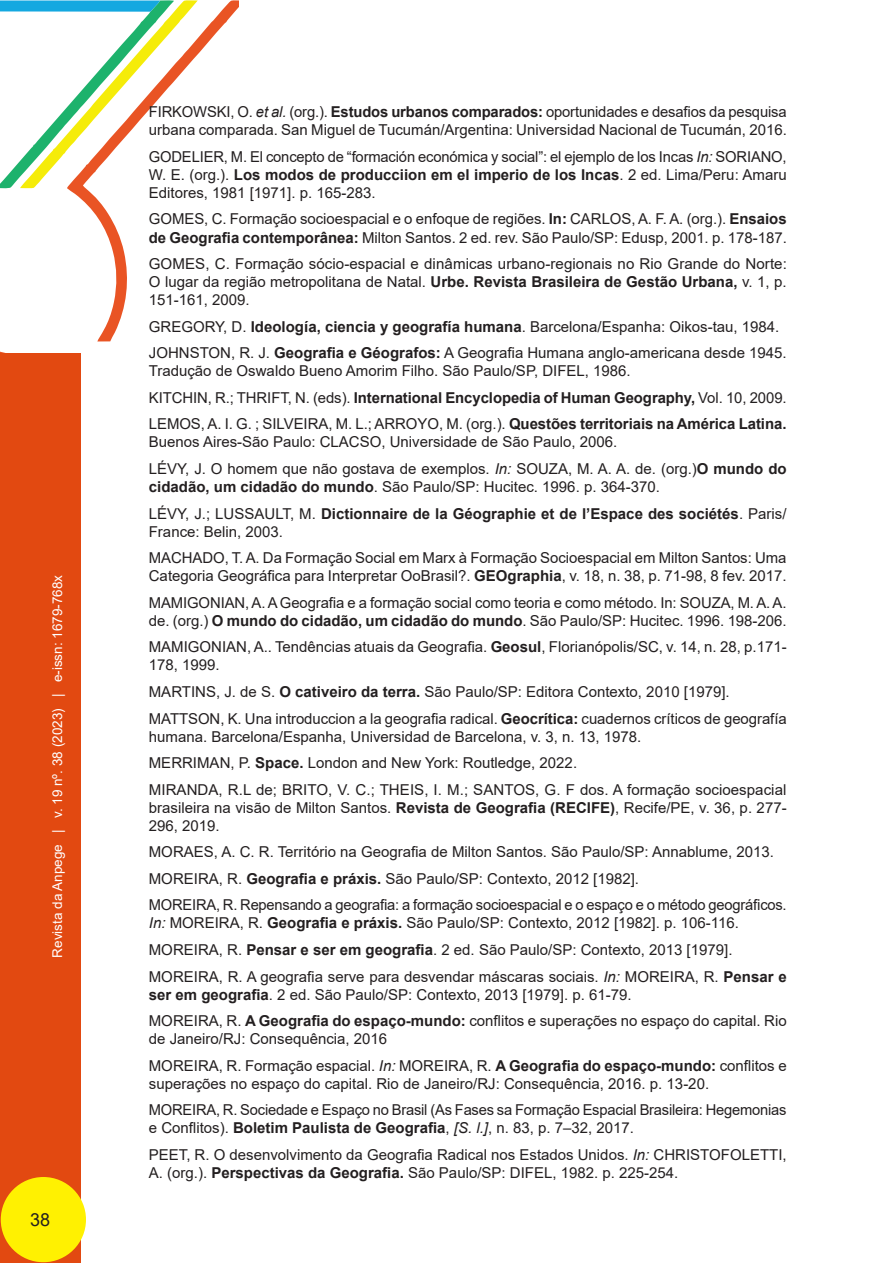
<style>
.page{position:relative;width:893px;height:1263px;background:#fff}
.page>*{position:absolute;margin:0;border:0;box-sizing:border-box;transform-origin:0 0}
.t1{font:18px "Arial";color:#231f20}
._10_REFERENCIAS{font:15px/18px "Arial";color:#231f20}
._10_REFERENCIAS-2{font:700 15px/18px "Arial";color:#231f20}
.t2{font:13.5px "Arial";color:#fff}
.s1{font-style:italic}
.s2{font-weight:700}
.s3{font-weight:400}
</style>
<div class="page">
<svg style="left:0;top:351px;width:19px;height:3px"></svg>
<svg style="left:69px;top:0;width:170px;height:341px"></svg>
<svg style="left:0;top:0;width:198px;height:190px"></svg>
<div style="left:0;top:354px;width:80px;height:909px;background:#e24911"></div>
<div style="left:1px;top:1177px;width:85px;height:85px;background:#fff101;border-radius:50%"></div>
<p class="t2" style="left:48px;top:957px;width:384px;rotate:-90deg">Revista da Anpege | v. 19 nº. 38 (2023) | e-issn: 1679-768x</p>
<p class="t1" style="left:30px;top:1207px;width:22px">38</p>
<p class="_10_REFERENCIAS" style="left:149px;top:103px;width:640px">FIRKOWSKI, O. <span class="s1">et al.</span> (org.). <span class="s2">Estudos urbanos comparados:</span> oportunidades e desafios da pesquisa urbana comparada. San Miguel de Tucumán/Argentina: Universidad Nacional de Tucumán, 2016.</p>
<p class="_10_REFERENCIAS" style="left:149px;top:147px;width:639px;text-align:justify">GODELIER, M. El concepto de “formación económica y social”: el ejemplo de los Incas <span class="s1">In:</span> SORIANO, W. E. (org.). <span class="s2">Los modos de producciion em el imperio de los Incas</span>. 2 ed. Lima/Peru: Amaru Editores, 1981 [1971]. p. 165-283.</p>
<p class="_10_REFERENCIAS" style="left:149px;top:210px;width:639px">GOMES, C. Formação socioespacial e o enfoque de regiões. <span class="s2">In:</span> CARLOS, A. F. A. (org.). <span class="s2">Ensaios de Geografia contemporânea:</span> Milton Santos. 2 ed. rev. São Paulo/SP: Edusp, 2001. p. 178-187.</p>
<p class="_10_REFERENCIAS" style="left:149px;top:255px;width:640px;text-align:justify">GOMES, C. Formação sócio-espacial e dinâmicas urbano-regionais no Rio Grande do Norte:<br>O lugar da região metropolitana de Natal. <span class="s2">Urbe. Revista Brasileira de Gestão Urbana,</span> v. 1, p.<br>151-161, 2009.</p>
<p class="_10_REFERENCIAS" style="left:149px;top:317px;width:632px">GREGORY, D. <span class="s2">Ideología, ciencia y geografía humana</span>. Barcelona/Espanha: Oikos-tau, 1984.</p>
<p class="_10_REFERENCIAS" style="left:149px;top:344px;width:639px">JOHNSTON, R. J. <span class="s2">Geografia e Géografos:</span> A Geografia Humana anglo-americana desde 1945.<br>Tradução de Oswaldo Bueno Amorim Filho. São Paulo/SP, DIFEL, 1986.</p>
<p class="_10_REFERENCIAS-2" style="left:149px;top:389px;width:639px"><span class="s3">KITCHIN, R.; THRIFT, N. (eds).</span> International Encyclopedia of Human Geography, <span class="s3">Vol. 10, 2009.</span></p>
<p class="_10_REFERENCIAS" style="left:149px;top:415px;width:639px">LEMOS, A. I. G. ; SILVEIRA, M. L.; ARROYO, M. (org.). <span class="s2">Questões territoriais na América Latina.<br></span>Buenos Aires-São Paulo: CLACSO, Universidade de São Paulo, 2006.</p>
<p class="_10_REFERENCIAS" style="left:149px;top:460px;width:639px">LÉVY, J. O homem que não gostava de exemplos. <span class="s1">In:</span> SOUZA, M. A. A. de. (org.)<span class="s2">O mundo do cidadão, um cidadão do mundo</span>. São Paulo/SP: Hucitec. 1996. p. 364-370.</p>
<p class="_10_REFERENCIAS-2" style="left:149px;top:504px;width:639px"><span class="s3">LÉVY, J.; LUSSAULT, M.</span> Dictionnaire de la Géographie et de l’Espace des sociétés<span class="s3">. Paris/<br>France: Belin, 2003.</span></p>
<p class="_10_REFERENCIAS" style="left:149px;top:549px;width:639px">MACHADO, T. A. Da Formação Social em Marx à Formação Socioespacial em Milton Santos: Uma<br>Categoria Geográfica para Interpretar OoBrasil?. <span class="s2">GEOgraphia</span>, v. 18, n. 38, p. 71-98, 8 fev. 2017.</p>
<p class="_10_REFERENCIAS" style="left:149px;top:593px;width:639px">MAMIGONIAN, A. A Geografia e a formação social como teoria e como método. In: SOUZA, M. A. A. de. (org.) <span class="s2">O mundo do cidadão, um cidadão do mundo</span>. São Paulo/SP: Hucitec. 1996. 198-206.</p>
<p class="_10_REFERENCIAS" style="left:149px;top:638px;width:639px">MAMIGONIAN, A.. Tendências atuais da Geografia. <span class="s2">Geosul</span>, Florianópolis/SC, v. 14, n. 28, p.171-<br>178, 1999.</p>
<p class="_10_REFERENCIAS" style="left:149px;top:683px;width:582px">MARTINS, J. de S. <span class="s2">O cativeiro da terra.</span> São Paulo/SP: Editora Contexto, 2010 [1979].</p>
<p class="_10_REFERENCIAS" style="left:149px;top:709px;width:639px">MATTSON, K. Una introduccion a la geografia radical. <span class="s2">Geocrítica:</span> cuadernos críticos de geografía humana. Barcelona/Espanha, Universidad de Barcelona, v. 3, n. 13, 1978.</p>
<p class="_10_REFERENCIAS" style="left:149px;top:754px;width:430px">MERRIMAN, P. <span class="s2">Space.</span> London and New York: Routledge, 2022.</p>
<p class="_10_REFERENCIAS" style="left:149px;top:780px;width:639px;text-align:justify">MIRANDA, R.L de; BRITO, V. C.; THEIS, I. M.; SANTOS, G. F dos. A formação socioespacial brasileira na visão de Milton Santos. <span class="s2">Revista de Geografia (RECIFE)</span>, Recife/PE, v. 36, p. 277- 296, 2019.</p>
<p class="_10_REFERENCIAS" style="left:149px;top:843px;width:627px">MORAES, A. C. R. Território na Geografia de Milton Santos. São Paulo/SP: Annablume, 2013.</p>
<p class="_10_REFERENCIAS" style="left:149px;top:869px;width:492px">MOREIRA, R. <span class="s2">Geografia e práxis.</span> São Paulo/SP: Contexto, 2012 [1982].</p>
<p class="_10_REFERENCIAS" style="left:149px;top:896px;width:639px">MOREIRA, R. Repensando a geografia: a formação socioespacial e o espaço e o método geográficos.<br><span class="s1">In:</span> MOREIRA, R. <span class="s2">Geografia e práxis.</span> São Paulo/SP: Contexto, 2012 [1982]. p. 106-116.</p>
<p class="_10_REFERENCIAS" style="left:149px;top:940px;width:585px">MOREIRA, R. <span class="s2">Pensar e ser em geografia</span>. 2 ed. São Paulo/SP: Contexto, 2013 [1979].</p>
<p class="_10_REFERENCIAS" style="left:149px;top:967px;width:639px">MOREIRA, R. A geografia serve para desvendar máscaras sociais. <span class="s1">In:</span> MOREIRA, R. <span class="s2">Pensar e ser em geografia</span>. 2 ed. São Paulo/SP: Contexto, 2013 [1979]. p. 61-79.</p>
<p class="_10_REFERENCIAS" style="left:149px;top:1012px;width:639px">MOREIRA, R. <span class="s2">A Geografia do espaço-mundo:</span> conflitos e superações no espaço do capital. Rio de Janeiro/RJ: Consequência, 2016</p>
<p class="_10_REFERENCIAS" style="left:149px;top:1056px;width:639px">MOREIRA, R. Formação espacial. <span class="s1">In:</span> MOREIRA, R. <span class="s2">A Geografia do espaço-mundo:</span> conflitos e superações no espaço do capital. Rio de Janeiro/RJ: Consequência, 2016. p. 13-20.</p>
<p class="_10_REFERENCIAS" style="left:149px;top:1101px;width:639px">MOREIRA, R. Sociedade e Espaço no Brasil (As Fases sa Formação Espacial Brasileira: Hegemonias e Conflitos). <span class="s2">Boletim Paulista de Geografia</span>, <span class="s1">[S. l.]</span>, n. 83, p. 7–32, 2017.</p>
<p class="_10_REFERENCIAS" style="left:149px;top:1145px;width:639px">PEET, R. O desenvolvimento da Geografia Radical nos Estados Unidos. <span class="s1">In:</span> CHRISTOFOLETTI,<br>A. (org.). <span class="s2">Perspectivas da Geografia.</span> São Paulo/SP: DIFEL, 1982. p. 225-254.</p>
</div>
